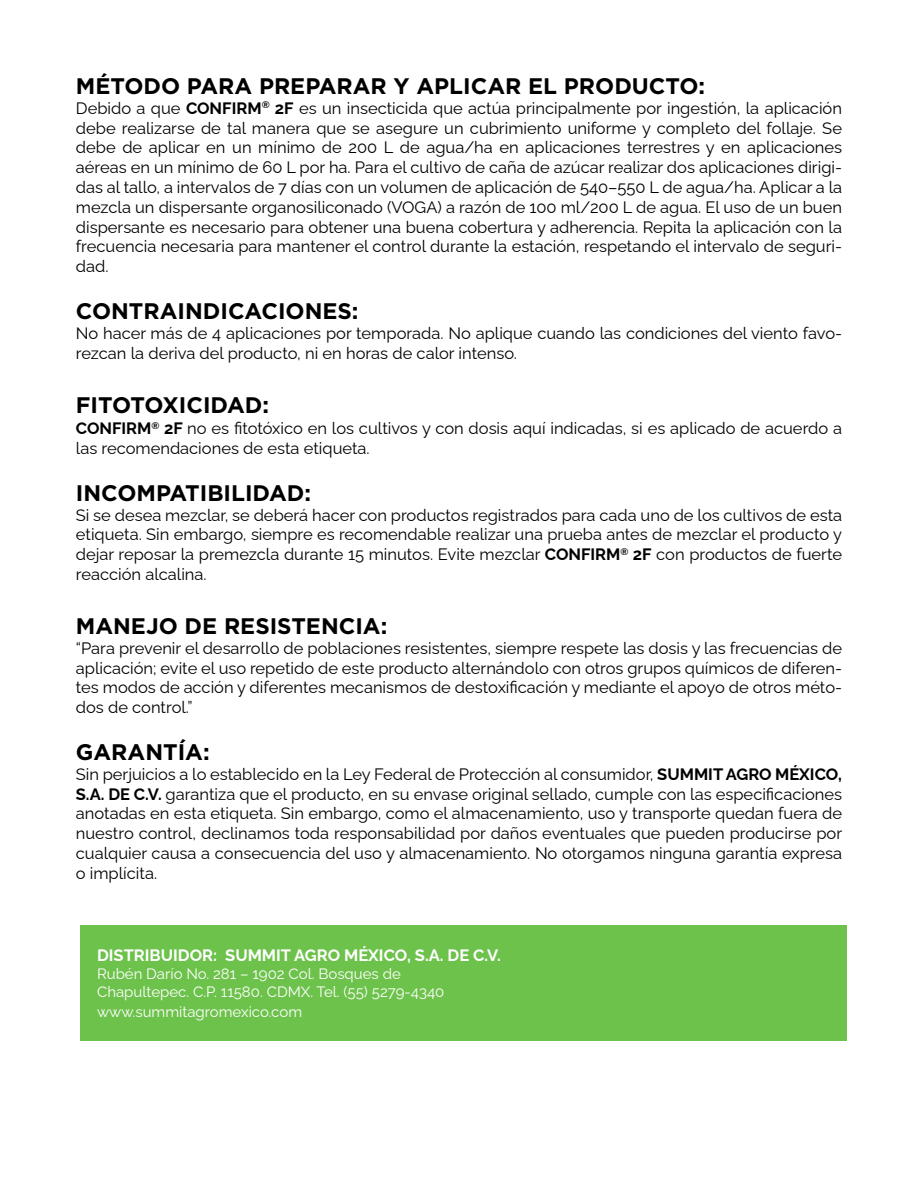
<style>
.page{position:relative;width:918px;height:1188px;background:#fff}
.page>*{position:absolute;margin:0;border:0;box-sizing:border-box;transform-origin:0 0}
.t1{font:700 22.5px "Gotham";color:#000}
.t2{font:16.5px/19.8px "Raleway";color:#000;text-align:justify}
.t3{font:700 16.5px "Raleway";color:#fff}
.t4{font:15px/18px "Raleway";color:#fff}
.s1{font-weight:700}
</style>
<div class="page">
<div style="left:80px;top:925px;width:767px;height:116px;background:#6cc24a"></div>
<h1 class="t1" style="left:76px;top:73px;width:631px">MÉTODO PARA PREPARAR Y APLICAR EL PRODUCTO:</h1>
<p class="t2" style="left:76px;top:96px;width:768px">Debido a que <span class="s1">CONFIRM</span><sup>®</sup> <span class="s1">2F</span> es un insecticida que actúa principalmente por ingestión, la aplicación debe realizarse de tal manera que se asegure un cubrimiento uniforme y completo del follaje. Se debe de aplicar en un mínimo de 200 L de agua/ha en aplicaciones terrestres y en aplicaciones aéreas en un mínimo de 60 L por ha. Para el cultivo de caña de azúcar realizar dos aplicaciones dirigi&shy;das al tallo, a intervalos de 7 días con un volumen de aplicación de 540–550 L de agua/ha. Aplicar a la mezcla un dispersante organosiliconado (VOGA) a razón de 100 ml/200 L de agua. El uso de un buen dispersante es necesario para obtener una buena cobertura y adherencia. Repita la aplicación con la frecuencia necesaria para mantener el control durante la estación, respetando el intervalo de seguri&shy;dad.</p>
<h1 class="t1" style="left:76px;top:298px;width:284px">CONTRAINDICACIONES:</h1>
<p class="t2" style="left:76px;top:321px;width:768px">No hacer más de 4 aplicaciones por temporada. No aplique cuando las condiciones del viento favo&shy;rezcan la deriva del producto, ni en horas de calor intenso.</p>
<h1 class="t1" style="left:76px;top:392px;width:195px">FITOTOXICIDAD:</h1>
<p class="t2" style="left:76px;top:417px;width:768px"><span class="s1">CONFIRM</span><sup>®</sup> <span class="s1">2F</span> no es fitotóxico en los cultivos y con dosis aquí indicadas, si es aplicado de acuerdo a las recomendaciones de esta etiqueta.</p>
<h1 class="t1" style="left:76px;top:480px;width:237px">INCOMPATIBILIDAD:</h1>
<p class="t2" style="left:76px;top:503px;width:768px">Si se desea mezclar, se deberá hacer con productos registrados para cada uno de los cultivos de esta etiqueta. Sin embargo, siempre es recomendable realizar una prueba antes de mezclar el producto y dejar reposar la premezcla durante 15 minutos. Evite mezclar <span class="s1">CONFIRM</span><sup>®</sup> <span class="s1">2F</span> con productos de fuerte reacción alcalina.</p>
<h1 class="t1" style="left:76px;top:613px;width:313px">MANEJO DE RESISTENCIA:</h1>
<p class="t2" style="left:76px;top:636px;width:768px">“Para prevenir el desarrollo de poblaciones resistentes, siempre respete las dosis y las frecuencias de aplicación; evite el uso repetido de este producto alternándolo con otros grupos químicos de diferen&shy;tes modos de acción y diferentes mecanismos de destoxificación y mediante el apoyo de otros méto&shy;dos de control.”</p>
<h1 class="t1" style="left:76px;top:739px;width:135px">GARANTÍA:</h1>
<p class="t2" style="left:76px;top:762px;width:768px">Sin perjuicios a lo establecido en la Ley Federal de Protección al consumidor, <span class="s1">SUMMIT AGRO MÉXICO, S.A. DE C.V.</span> garantiza que el producto, en su envase original sellado, cumple con las especificaciones anotadas en esta etiqueta. Sin embargo, como el almacenamiento, uso y transporte quedan fuera de nuestro control, declinamos toda responsabilidad por daños eventuales que pueden producirse por cualquier causa a consecuencia del uso y almacenamiento. No otorgamos ninguna garantía expresa o implícita.</p>
<p class="t3" style="left:97px;top:943px;width:405px">DISTRIBUIDOR: SUMMIT AGRO MÉXICO, S.A. DE C.V.</p>
<p class="t4" style="left:97px;top:963px;width:349px">Rubén Darío No. 281 – 1902 Col. Bosques de<br>Chapultepec. C.P. 11580. CDMX. Tel. (55) 5279-4340</p>
<p class="t4" style="left:97px;top:1001px;width:207px">www.summitagromexico.com</p>
</div>
